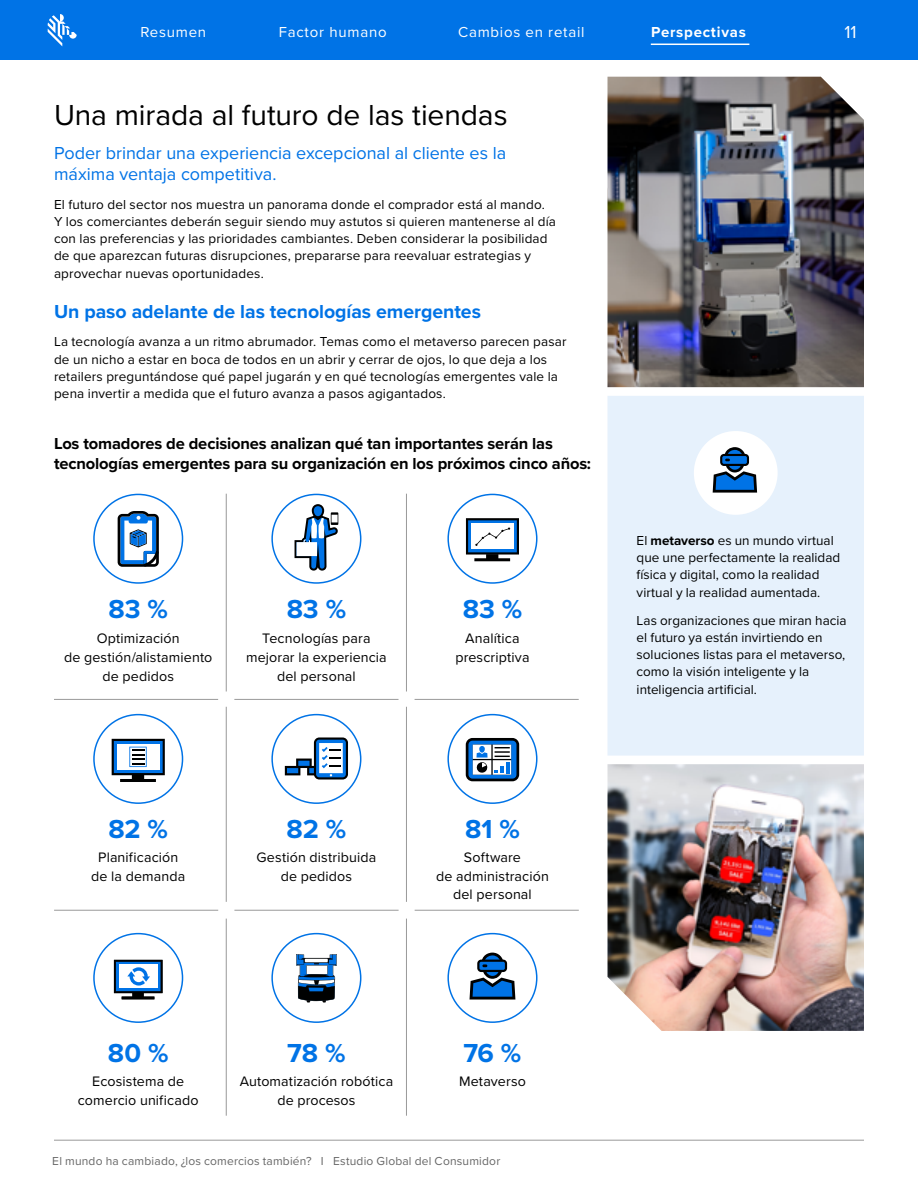
<style>
.page{position:relative;width:918px;height:1188px;background:#fff}
.page>*{position:absolute;margin:0;border:0;box-sizing:border-box;transform-origin:0 0}
.t1{font:30px "Proxima Nova";letter-spacing:-.005em;color:#000}
.t2{font:700 27px "Proxima Nova";color:#0073e6}
.t3{font:700 19.5px "Proxima Nova";letter-spacing:-.005em;color:#0073e6}
.t4{font:18px/21.6px "Proxima Nova";color:#0073e6}
.t5{font:18px "Proxima Nova";color:#fff}
.t6{font:700 16.5px/19.8px "Proxima Nova";letter-spacing:-.01em;color:#000101}
.t7{font:15px "Proxima Nova";letter-spacing:.05em;color:#fff}
.t8{font:700 15px "Proxima Nova";letter-spacing:.05em;color:#fff}
.t9{font:14.25px/18.8px "Proxima Nova";letter-spacing:.01em;color:#000101;text-align:center}
.t10{font:13.5px/17.2px "Proxima Nova";letter-spacing:.01em;color:#000101}
.t11{font:12px "Proxima Nova";letter-spacing:.015em;color:#666}
.s1{font-weight:700}
</style>
<div class="page">
<hr style="left:54px;top:1140px;width:810px;height:1px;background:#999">
<div style="left:607px;top:396px;width:257px;height:360px;background:#e6f1fc"></div>
<div style="left:447px;top:494px;width:91px;height:90px;border:2px solid #0073e6;border-radius:50%"></div>
<svg style="left:466px;top:518px;width:53px;height:43px"></svg>
<div style="left:271px;top:714px;width:90px;height:90px;border:2px solid #0073e6;border-radius:50%"></div>
<svg style="left:285px;top:737px;width:63px;height:43px"></svg>
<div style="left:447px;top:714px;width:91px;height:90px;border:2px solid #0073e6;border-radius:50%"></div>
<svg style="left:466px;top:738px;width:53px;height:43px"></svg>
<hr style="left:506px;top:762px;width:4px;height:11px;background:#0073e6">
<div style="left:93px;top:933px;width:90px;height:90px;border:2px solid #0073e6;border-radius:50%"></div>
<svg style="left:114px;top:960px;width:49px;height:39px"></svg>
<div style="left:271px;top:494px;width:90px;height:90px;border:2px solid #0073e6;border-radius:50%"></div>
<svg style="left:295px;top:504px;width:43px;height:67px"></svg>
<div style="left:271px;top:933px;width:90px;height:90px;border:2px solid #0073e6;border-radius:50%"></div>
<svg style="left:296px;top:954px;width:41px;height:48px"></svg>
<div style="left:93px;top:714px;width:90px;height:90px;border:2px solid #0073e6;border-radius:50%"></div>
<svg style="left:112px;top:739px;width:53px;height:43px"></svg>
<div style="left:447px;top:933px;width:91px;height:90px;border:2px solid #0073e6;border-radius:50%"></div>
<svg style="left:470px;top:953px;width:45px;height:47px"></svg>
<div style="left:694px;top:431px;width:84px;height:84px;background:#fff;border-radius:50%"></div>
<svg style="left:713px;top:447px;width:44px;height:46px"></svg>
<div style="left:93px;top:494px;width:90px;height:90px;border:2px solid #0073e6;border-radius:50%"></div>
<svg style="left:118px;top:511px;width:41px;height:56px"></svg>
<img style="left:608px;top:77px;width:256px;height:310px">
<img style="left:608px;top:764px;width:256px;height:267px">
<hr style="left:226px;top:494px;width:1px;height:198px;background:#999">
<hr style="left:406px;top:494px;width:1px;height:198px;background:#999">
<hr style="left:226px;top:707px;width:1px;height:195px;background:#999">
<hr style="left:406px;top:707px;width:1px;height:195px;background:#999">
<hr style="left:226px;top:919px;width:1px;height:197px;background:#999">
<hr style="left:406px;top:919px;width:1px;height:197px;background:#999">
<hr style="left:54px;top:699px;width:164px;height:1px;background:#999">
<hr style="left:234px;top:699px;width:165px;height:1px;background:#999">
<hr style="left:415px;top:699px;width:164px;height:1px;background:#999">
<hr style="left:54px;top:910px;width:164px;height:1px;background:#999">
<hr style="left:234px;top:910px;width:165px;height:1px;background:#999">
<hr style="left:415px;top:910px;width:164px;height:1px;background:#999">
<div style="left:0;top:0;width:918px;height:60px;background:#0073e6"></div>
<svg style="left:48px;top:14px;width:29px;height:32px"></svg>
<hr style="left:651px;top:44px;width:98px;height:1px;background:#fff">
<p class="t7" style="left:141px;top:21px;width:67px">Resumen</p>
<p class="t7" style="left:279px;top:21px;width:109px">Factor humano</p>
<p class="t7" style="left:458px;top:21px;width:128px">Cambios en retail</p>
<p class="t8" style="left:651px;top:21px;width:96px">Perspectivas</p>
<h3 class="t5" style="left:844px;top:19px;width:14px">11</h3>
<h1 class="t1" style="left:54px;top:92px;width:455px">Una mirada al futuro de las tiendas</h1>
<h3 class="t4" style="left:54px;top:141px;width:454px">Poder brindar una experiencia excepcional al cliente es la máxima ventaja competitiva.</h3>
<p class="t10" style="left:54px;top:195px;width:503px">El futuro del sector nos muestra un panorama donde el comprador está al mando.<br>Y los comerciantes deberán seguir siendo muy astutos si quieren mantenerse al día con las preferencias y las prioridades cambiantes. Deben considerar la posibilidad de que aparezcan futuras disrupciones, prepararse para reevaluar estrategias y aprovechar nuevas oportunidades.</p>
<h3 class="t3" style="left:54px;top:297px;width:429px">Un paso adelante de las tecnologías emergentes</h3>
<p class="t10" style="left:54px;top:333px;width:514px">La tecnología avanza a un ritmo abrumador. Temas como el metaverso parecen pasar de un nicho a estar en boca de todos en un abrir y cerrar de ojos, lo que deja a los retailers preguntándose qué papel jugarán y en qué tecnologías emergentes vale la pena invertir a medida que el futuro avanza a pasos agigantados.</p>
<p class="t6" style="left:54px;top:433px;width:539px">Los tomadores de decisiones analizan qué tan importantes serán las tecnologías emergentes para su organización en los próximos cinco años:</p>
<h2 class="t2" style="left:108px;top:589px;width:61px">83 %</h2>
<p class="t9" style="left:64px;top:628px;width:150px">Optimización<br>de gestión/alistamiento de pedidos</p>
<h2 class="t2" style="left:287px;top:589px;width:61px">83 %</h2>
<p class="t9" style="left:246px;top:628px;width:142px">Tecnologías para mejorar la experiencia del personal</p>
<h2 class="t2" style="left:463px;top:589px;width:61px">83 %</h2>
<p class="t9" style="left:455px;top:628px;width:76px">Analítica prescriptiva</p>
<p class="t10" style="left:637px;top:531px;width:205px">El <span class="s1">metaverso</span> es un mundo virtual que une perfectamente la realidad física y digital, como la realidad virtual y la realidad aumentada.</p>
<p class="t10" style="left:637px;top:611px;width:212px">Las organizaciones que miran hacia el futuro ya están invirtiendo en soluciones listas para el metaverso, como la visión inteligente y la inteligencia artificial.</p>
<h2 class="t2" style="left:108px;top:809px;width:61px">82 %</h2>
<p class="t9" style="left:91px;top:847px;width:96px">Planificación de la demanda</p>
<h2 class="t2" style="left:287px;top:809px;width:61px">82 %</h2>
<p class="t9" style="left:257px;top:847px;width:121px">Gestión distribuida de pedidos</p>
<h2 class="t2" style="left:465px;top:809px;width:56px">81 %</h2>
<p class="t9" style="left:436px;top:847px;width:114px">Software<br>de administración del personal</p>
<h2 class="t2" style="left:108px;top:1033px;width:62px">80 %</h2>
<p class="t9" style="left:78px;top:1071px;width:122px">Ecosistema de comercio unificado</p>
<h2 class="t2" style="left:287px;top:1033px;width:60px">78 %</h2>
<p class="t9" style="left:240px;top:1071px;width:155px">Automatización robótica de procesos</p>
<h2 class="t2" style="left:464px;top:1033px;width:59px">76 %</h2>
<p class="t9" style="left:459px;top:1071px;width:68px">Metaverso</p>
<p class="t11" style="left:52px;top:1152px;width:450px">El mundo ha cambiado, ¿los comercios también? I Estudio Global del Consumidor</p>
</div>
